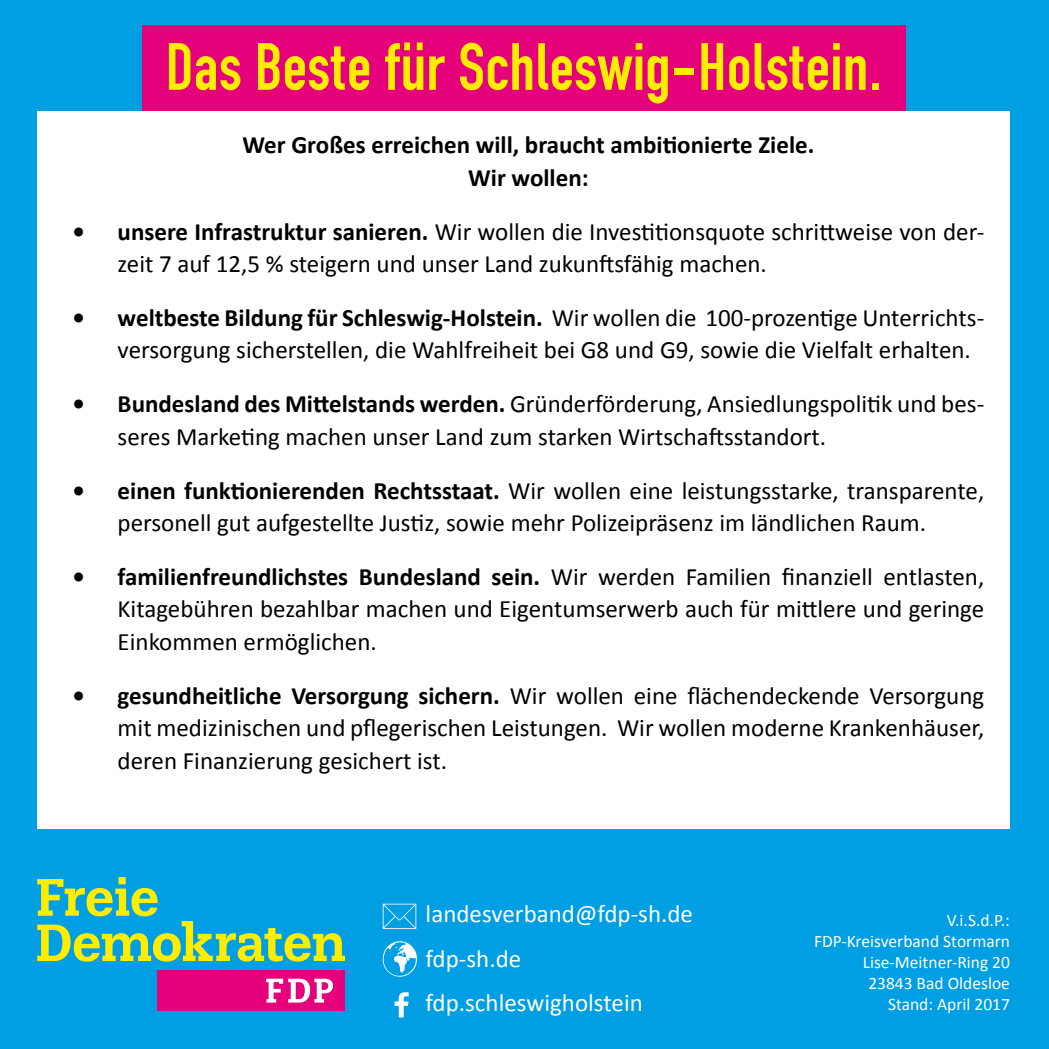
<style>
.page{position:relative;width:1049px;height:1049px;background:#009ee3}
.page>*{position:absolute;margin:0;border:0;box-sizing:border-box;transform-origin:0 0}
.t1{font:70px "DIN 1451 Engschrift Regular";color:#ffed00}
.t2{font:25px/32.5px "Calibri";color:#000}
.t3{font:700 25px/32.5px "Calibri";color:#000;text-align:center}
.t4{font:25px "Calibri";color:#fff}
.t5{font:17.5px/21px "Calibri";color:#fff;text-align:right}
.s1{font-weight:700}
</style>
<div class="page">
<div style="left:37px;top:111px;width:973px;height:717px;background:#fff"></div>
<div style="left:142px;top:26px;width:763px;height:85px;background:#e5007c"></div>
<svg style="left:37px;top:879px;width:308px;height:82px"></svg>
<div style="left:118px;top:877px;width:8px;height:7px;background:#ffed00"></div>
<div style="left:158px;top:970px;width:187px;height:41px;background:#e5007c"></div>
<svg style="left:266px;top:979px;width:67px;height:23px"></svg>
<svg style="left:383px;top:904px;width:33px;height:25px"></svg>
<svg style="left:383px;top:941px;width:34px;height:36px"></svg>
<svg style="left:394px;top:992px;width:15px;height:25px"></svg>
<p class="t1" style="left:165px;top:26px;width:718px">Das Beste für Schleswig-Holstein.</p>
<p class="t3" style="left:242px;top:129px;width:573px">Wer Großes erreichen will, braucht ambitionierte Ziele.<br>Wir wollen:</p>
<p class="t2" style="left:118px;top:215px;width:868px;text-indent:-45px"><span class="s1">• unsere Infrastruktur sanieren.</span> Wir wollen die Investitionsquote schrittweise von der&shy;zeit 7 auf 12,5 % steigern und unser Land zukunftsfähig machen.</p>
<p class="t2" style="left:118px;top:301px;width:868px;text-indent:-45px"><span class="s1">• weltbeste Bildung für Schleswig-Holstein.</span> Wir wollen die 100-prozentige Unterrichts&shy;versorgung sicherstellen, die Wahlfreiheit bei G8 und G9, sowie die Vielfalt erhalten.</p>
<p class="t2" style="left:118px;top:388px;width:868px;text-indent:-45px"><span class="s1">• Bundesland des Mittelstands werden.</span> Gründerförderung, Ansiedlungspolitik und bes&shy;seres Marketing machen unser Land zum starken Wirtschaftsstandort.</p>
<p class="t2" style="left:73px;top:474px;width:913px;text-align:center"><span class="s1">• einen funktionierenden Rechtsstaat.</span> Wir wollen eine leistungsstarke, transparente, personell gut aufgestellte Justiz, sowie mehr Polizeipräsenz im ländlichen Raum.</p>
<p class="t2" style="left:118px;top:560px;width:868px;text-align:justify;text-indent:-45px"><span class="s1">• familienfreundlichstes Bundesland sein.</span> Wir werden Familien finanziell entlasten, Kitagebühren bezahlbar machen und Eigentumserwerb auch für mittlere und geringe Einkommen ermöglichen.</p>
<p class="t2" style="left:118px;top:679px;width:868px;text-align:justify;text-indent:-45px"><span class="s1">• gesundheitliche Versorgung sichern.</span> Wir wollen eine flächendeckende Versorgung mit medizinischen und pflegerischen Leistungen. Wir wollen moderne Krankenhäuser, deren Finanzierung gesichert ist.</p>
<p class="t4" style="left:426px;top:898px;width:269px">landesverband@fdp-sh.de</p>
<p class="t4" style="left:426px;top:942px;width:97px">fdp-sh.de</p>
<p class="t4" style="left:426px;top:987px;width:219px">fdp.schleswigholstein</p>
<p class="t5" style="left:814px;top:910px;width:197px">V.i.S.d.P.:<br>FDP-Kreisverband Stormarn<br>Lise-Meitner-Ring 20<br>23843 Bad Oldesloe<br>Stand: April 2017</p>
</div>
